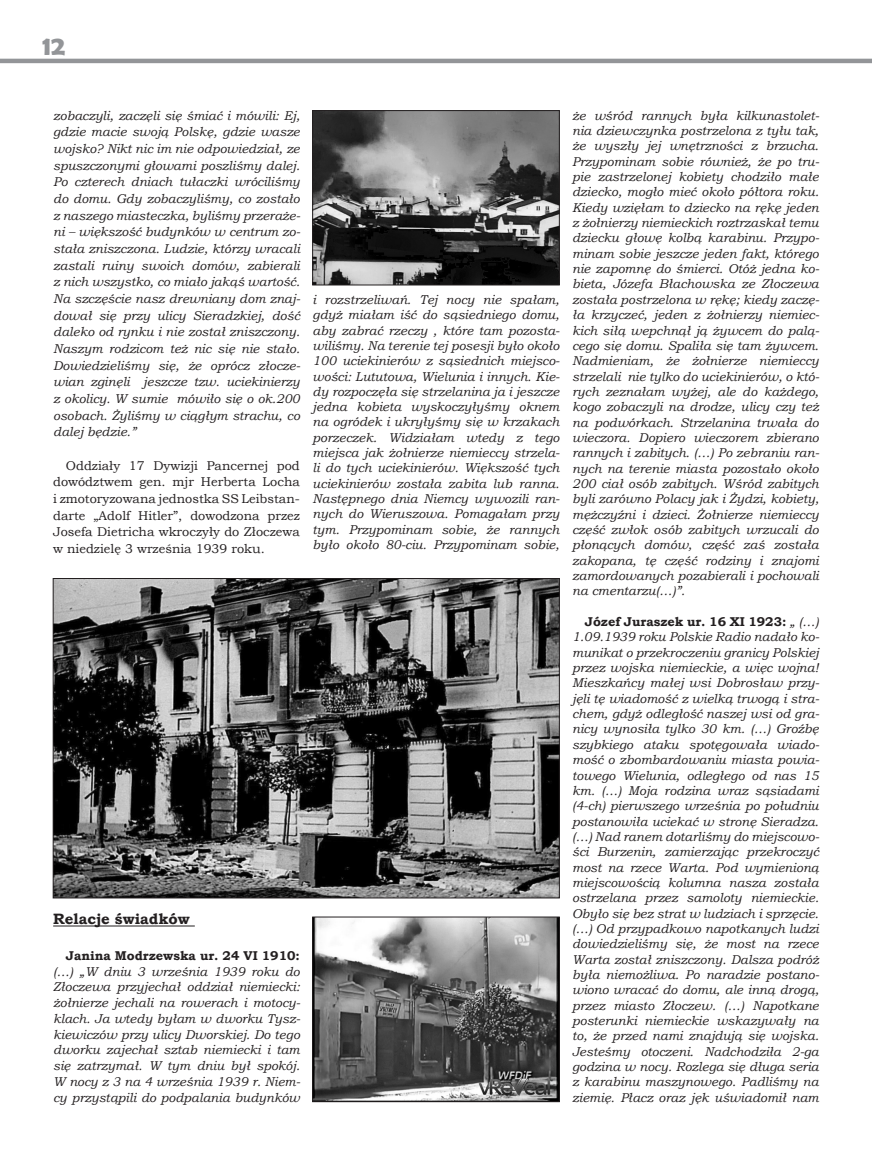
<style>
.page{position:relative;width:872px;height:1157px;background:#fff}
.page>*{position:absolute;margin:0;border:0;box-sizing:border-box;transform-origin:0 0}
.t1{font:700 27px "Berlin Sans FB Demi";color:#939598}
.t2{font:700 15px "Bookman Old Style";color:#231f20}
.t3{font:italic 12.75px/15.3px "Bookman Old Style";color:#231f20;text-align:justify}
.t4{font:12.75px/16.6px "Bookman Old Style";color:#231f20;text-align:justify}
.t5{font:700 12.75px "Bookman Old Style";color:#231f20}
.s1{font-weight:700;font-style:normal}
</style>
<div class="page">
<hr style="left:0;top:59px;width:872px;height:4px;background:#939598">
<img style="left:314px;top:918px;width:243px;height:181px">
<div style="left:312px;top:916px;width:247px;height:185px;border:1px solid #231f20"></div>
<img style="left:55px;top:580px;width:502px;height:316px">
<div style="left:53px;top:578px;width:506px;height:320px;border:1px solid #231f20"></div>
<img style="left:314px;top:112px;width:243px;height:171px">
<div style="left:312px;top:110px;width:247px;height:175px;border:1px solid #231f20"></div>
<hr style="left:53px;top:925px;width:142px;height:1px;background:#231f20">
<h1 class="t1" style="left:43px;top:30px;width:24px">12</h1>
<p class="t3" style="left:53px;top:107px;width:249px;line-height:16.6px">zobaczyli, zaczęli się śmiać i mówili: Ej, gdzie macie swoją Polskę, gdzie wasze wojsko? Nikt nic im nie odpowiedział, ze spuszczonymi głowami poszliśmy dalej.<br>Po czterech dniach tułaczki wróciliśmy do domu. Gdy zobaczyliśmy, co zostało z naszego miasteczka, byliśmy przeraże&shy;ni – większość budynków w centrum zo&shy;stała zniszczona. Ludzie, którzy wracali zastali ruiny swoich domów, zabierali z nich wszystko, co miało jakąś wartość.<br>Na szczęście nasz drewniany dom znaj&shy;dował się przy ulicy Sieradzkiej, dość daleko od rynku i nie został zniszczony.<br>Naszym rodzicom też nic się nie stało.<br>Dowiedzieliśmy się, że oprócz złocze&shy;wian zginęli jeszcze tzw. uciekinierzy z okolicy. W sumie mówiło się o ok.200 osobach. Żyliśmy w ciągłym strachu, co dalej będzie.”</p>
<p class="t4" style="left:53px;top:457px;width:248px;text-indent:13px">Oddziały 17 Dywizji Pancernej pod dowództwem gen. mjr Herberta Locha i zmotoryzowana jednostka SS Leibstan&shy;darte „Adolf Hitler”, dowodzona przez Josefa Dietricha wkroczyły do Złoczewa w niedzielę 3 września 1939 roku.</p>
<p class="t3" style="left:313px;top:292px;width:249px">i rozstrzeliwań. Tej nocy nie spałam, gdyż miałam iść do sąsiedniego domu, aby zabrać rzeczy , które tam pozosta&shy;wiliśmy. Na terenie tej posesji było około 100 uciekinierów z sąsiednich miejsco&shy;wości: Lututowa, Wielunia i innych. Kie&shy;dy rozpoczęła się strzelanina ja i jeszcze jedna kobieta wyskoczyłyśmy oknem na ogródek i ukryłyśmy się w krzakach porzeczek. Widziałam wtedy z tego miejsca jak żołnierze niemieccy strzela&shy;li do tych uciekinierów. Większość tych uciekinierów została zabita lub ranna.<br>Następnego dnia Niemcy wywozili ran&shy;nych do Wieruszowa. Pomagałam przy tym. Przypominam sobie, że rannych było około 80-ciu. Przypominam sobie,</p>
<p class="t2" style="left:53px;top:908px;width:138px">Relacje świadków</p>
<p class="t5" style="left:66px;top:946px;width:235px">Janina Modrzewska ur. 24 VI 1910:</p>
<p class="t3" style="left:53px;top:963px;width:249px;line-height:15.8px">(…) „W dniu 3 września 1939 roku do Złoczewa przyjechał oddział niemiecki: żołnierze jechali na rowerach i motocy&shy;klach. Ja wtedy byłam w dworku Tysz&shy;kiewiczów przy ulicy Dworskiej. Do tego dworku zajechał sztab niemiecki i tam się zatrzymał. W tym dniu był spokój.<br>W nocy z 3 na 4 września 1939 r. Niem&shy;cy przystąpili do podpalania budynków</p>
<p class="t3" style="left:572px;top:107px;width:249px">że wśród rannych była kilkunastolet&shy;nia dziewczynka postrzelona z tyłu tak, że wyszły jej wnętrzności z brzucha.<br>Przypominam sobie również, że po tru&shy;pie zastrzelonej kobiety chodziło małe dziecko, mogło mieć około półtora roku.<br>Kiedy wzięłam to dziecko na rękę jeden z żołnierzy niemieckich roztrzaskał temu dziecku głowę kolbą karabinu. Przypo&shy;minam sobie jeszcze jeden fakt, którego nie zapomnę do śmierci. Otóż jedna ko&shy;bieta, Józefa Błachowska ze Złoczewa została postrzelona w rękę; kiedy zaczę&shy;ła krzyczeć, jeden z żołnierzy niemiec&shy;kich siłą wepchnął ją żywcem do palą&shy;cego się domu. Spaliła się tam żywcem.<br>Nadmieniam, że żołnierze niemieccy strzelali nie tylko do uciekinierów, o któ&shy;rych zeznałam wyżej, ale do każdego, kogo zobaczyli na drodze, ulicy czy też na podwórkach. Strzelanina trwała do wieczora. Dopiero wieczorem zbierano rannych i zabitych. (…) Po zebraniu ran&shy;nych na terenie miasta pozostało około 200 ciał osób zabitych. Wśród zabitych byli zarówno Polacy jak i Żydzi, kobiety, mężczyźni i dzieci. Żołnierze niemieccy część zwłok osób zabitych wrzucali do płonących domów, część zaś została zakopana, tę część rodziny i znajomi zamordowanych pozabierali i pochowali na cmentarzu(…)”.</p>
<p class="t3" style="left:572px;top:614px;width:249px;text-indent:13px"><span class="s1">Józef Juraszek ur. 16 XI 1923:</span> „ (…)<br>1.09.1939 roku Polskie Radio nadało ko&shy;munikat o przekroczeniu granicy Polskiej przez wojska niemieckie, a więc wojna!<br>Mieszkańcy małej wsi Dobrosław przy&shy;jęli tę wiadomość z wielką trwogą i stra&shy;chem, gdyż odległość naszej wsi od gra&shy;nicy wynosiła tylko 30 km. (…) Groźbę szybkiego ataku spotęgowała wiado&shy;mość o zbombardowaniu miasta powia&shy;towego Wielunia, odległego od nas 15 km. (…) Moja rodzina wraz sąsiadami (4-ch) pierwszego września po południu postanowiła uciekać w stronę Sieradza. (…) Nad ranem dotarliśmy do miejscowo&shy;ści Burzenin, zamierzając przekroczyć most na rzece Warta. Pod wymienioną miejscowością kolumna nasza została ostrzelana przez samoloty niemieckie.<br>Obyło się bez strat w ludziach i sprzęcie. (…) Od przypadkowo napotkanych ludzi dowiedzieliśmy się, że most na rzece Warta został zniszczony. Dalsza podróż była niemożliwa. Po naradzie postano&shy;wiono wracać do domu, ale inną drogą, przez miasto Złoczew. (…) Napotkane posterunki niemieckie wskazywały na to, że przed nami znajdują się wojska.<br>Jesteśmy otoczeni. Nadchodziła 2-ga godzina w nocy. Rozlega się długa seria z karabinu maszynowego. Padliśmy na ziemię. Płacz oraz jęk uświadomił nam</p>
</div>
